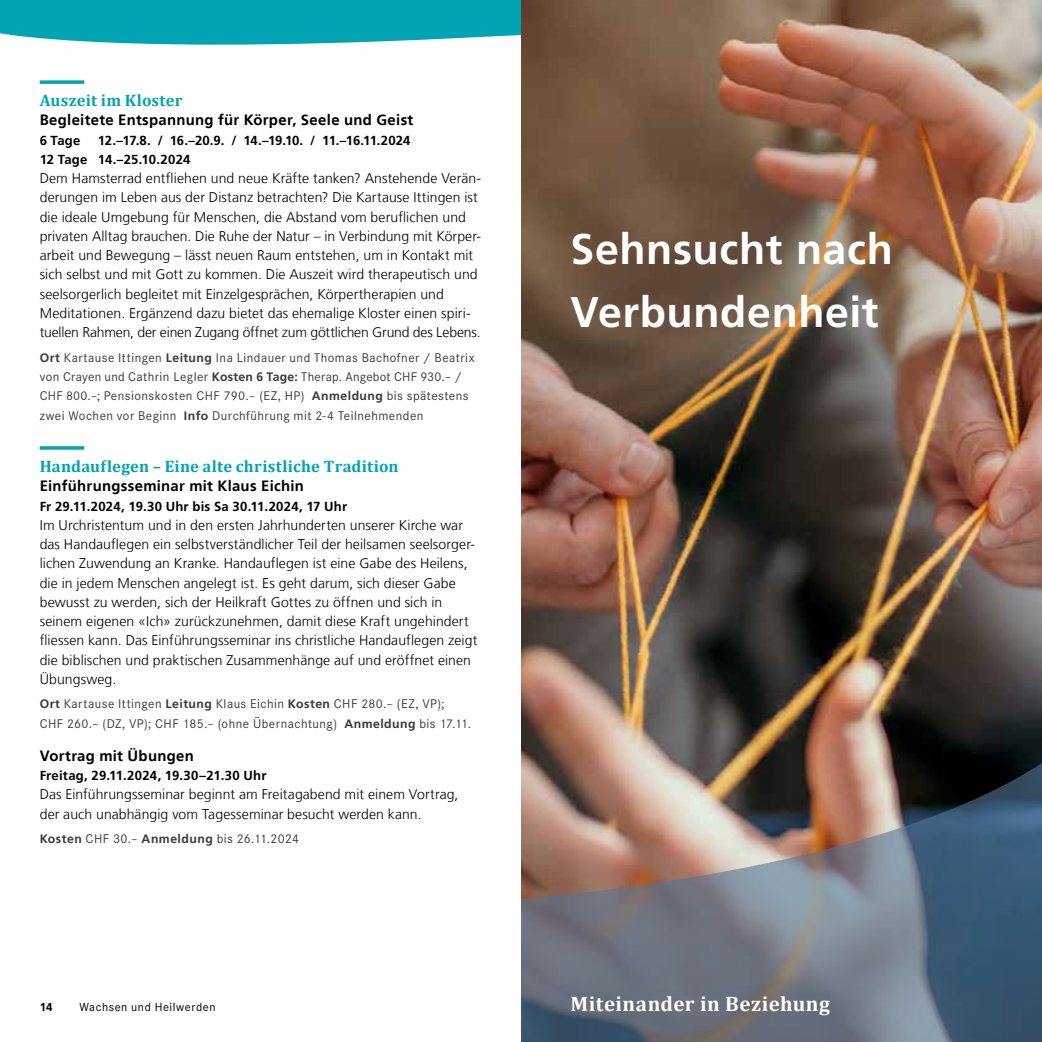
<style>
.page{position:relative;width:1042px;height:1042px;background:#fff}
.page>*{position:absolute;margin:0;border:0;box-sizing:border-box;transform-origin:0 0}
.t1{font:700 42.88px/63px "Frutiger LT Pro";letter-spacing:.015em;color:#fff}
.t2{font:700 21px "Cambria";letter-spacing:.025em;color:#fff}
.t3{font:700 16.62px "Cambria";letter-spacing:.015em;color:#00a4b3}
.t4{font:700 14.88px "Frutiger";letter-spacing:.02em;color:#000}
.t5{font:300 14px/19.2px "Frutiger";letter-spacing:.005em;color:#000}
.t6{font:13.12px/19.2px "Corporate S";letter-spacing:.035em;color:#3a3a39}
.t7{font:700 13.12px "Frutiger LT Pro";letter-spacing:.015em;color:#000}
.t8{font:700 13.12px/19.2px "Frutiger LT Pro";letter-spacing:-.01em;color:#000}
.t9{font:12.25px "Corporate S";letter-spacing:.05em;color:#000}
.t10{font:700 11.38px "Frutiger";color:#000}
.s1{font-family:"Frutiger LT Pro";font-weight:700;font-size:12.25px}
</style>
<div class="page">
<svg style="left:0;top:0;width:521px;height:45px;background:#15abb9"></svg>
<svg style="left:40px;top:80px;width:44px;height:4px"></svg>
<svg style="left:40px;top:446px;width:44px;height:4px"></svg>
<img style="left:521px;top:0;width:521px;height:741px">
<img style="left:521px;top:741px;width:521px;height:301px">
<p class="t3" style="left:40px;top:89px;width:144px">Auszeit im Kloster</p>
<p class="t4" style="left:40px;top:112px;width:375px">Begleitete Entspannung für Körper, Seele und Geist</p>
<p class="t7" style="left:40px;top:132px;width:42px">6 Tage</p>
<p class="t8" style="left:40px;top:130px;width:372px;text-indent:58px">12.–17.8. / 16.–20.9. / 14.–19.10. / 11.–16.11.2024<br>12 Tage 14.–25.10.2024</p>
<p class="t5" style="left:40px;top:169px;width:443px">Dem Hamsterrad entfliehen und neue Kräfte tanken? Anstehende Verän&shy;derungen im Leben aus der Distanz betrachten? Die Kartause Ittingen ist die ideale Umgebung für Menschen, die Abstand vom beruflichen und privaten Alltag brauchen. Die Ruhe der Natur – in Verbindung mit Körper&shy;arbeit und Bewegung – lässt neuen Raum entstehen, um in Kontakt mit sich selbst und mit Gott zu kommen. Die Auszeit wird therapeutisch und seelsorgerlich begleitet mit Einzelgesprächen, Körpertherapien und Meditationen. Ergänzend dazu bietet das ehemalige Kloster einen spiri&shy;tuellen Rahmen, der einen Zugang öffnet zum göttlichen Grund des Lebens.</p>
<p class="t6" style="left:40px;top:348px;width:436px"><span class="s1">Ort</span> Kartause Ittingen <span class="s1">Leitung</span> Ina Lindauer und Thomas Bachofner / Beatrix von Crayen und Cathrin Legler <span class="s1">Kosten 6 Tage:</span> Therap. Angebot CHF 930.– / CHF 800.–; Pensionskosten CHF 790.– (EZ, HP) <span class="s1">Anmeldung</span> bis spätestens zwei Wochen vor Beginn <span class="s1">Info</span> Durchführung mit 2-4 Teilnehmenden</p>
<p class="t3" style="left:40px;top:455px;width:360px">Handauflegen – Eine alte christliche Tradition</p>
<p class="t4" style="left:40px;top:477px;width:266px">Einführungsseminar mit Klaus Eichin</p>
<p class="t7" style="left:40px;top:498px;width:309px">Fr 29.11.2024, 19.30 Uhr bis Sa 30.11.2024, 17 Uhr</p>
<p class="t5" style="left:40px;top:515px;width:439px">Im Urchristentum und in den ersten Jahrhunderten unserer Kirche war das Handauflegen ein selbstverständlicher Teil der heilsamen seelsorger&shy;lichen Zuwendung an Kranke. Handauflegen ist eine Gabe des Heilens, die in jedem Menschen angelegt ist. Es geht darum, sich dieser Gabe bewusst zu werden, sich der Heilkraft Gottes zu öffnen und sich in seinem eigenen «Ich» zurückzunehmen, damit diese Kraft ungehindert fliessen kann. Das Einführungsseminar ins christliche Handauflegen zeigt die biblischen und praktischen Zusammenhänge auf und eröffnet einen Übungsweg.</p>
<p class="t6" style="left:40px;top:694px;width:433px"><span class="s1">Ort</span> Kartause Ittingen <span class="s1">Leitung</span> Klaus Eichin <span class="s1">Kosten</span> CHF 280.– (EZ, VP);<br>CHF 260.– (DZ, VP); CHF 185.– (ohne Übernachtung) <span class="s1">Anmeldung</span> bis 17.11.</p>
<p class="t4" style="left:40px;top:747px;width:156px">Vortrag mit Übungen</p>
<p class="t7" style="left:40px;top:768px;width:228px">Freitag, 29.11.2024, 19.30–21.30 Uhr</p>
<p class="t5" style="left:40px;top:785px;width:420px">Das Einführungsseminar beginnt am Freitagabend mit einem Vortrag, der auch unabhängig vom Tagesseminar besucht werden kann.</p>
<p class="t6" style="left:40px;top:829px;width:261px"><span class="s1">Kosten</span> CHF 30.– <span class="s1">Anmeldung</span> bis 26.11.2024</p>
<p class="t10" style="left:40px;top:1000px;width:14px">14</p>
<p class="t9" style="left:79px;top:1000px;width:138px">Wachsen und Heilwerden</p>
<h1 class="t1" style="left:570px;top:218px;width:324px">Sehnsucht nach<br>Verbundenheit</h1>
<h2 class="t2" style="left:570px;top:989px;width:261px">Miteinander in Beziehung</h2>
</div>
